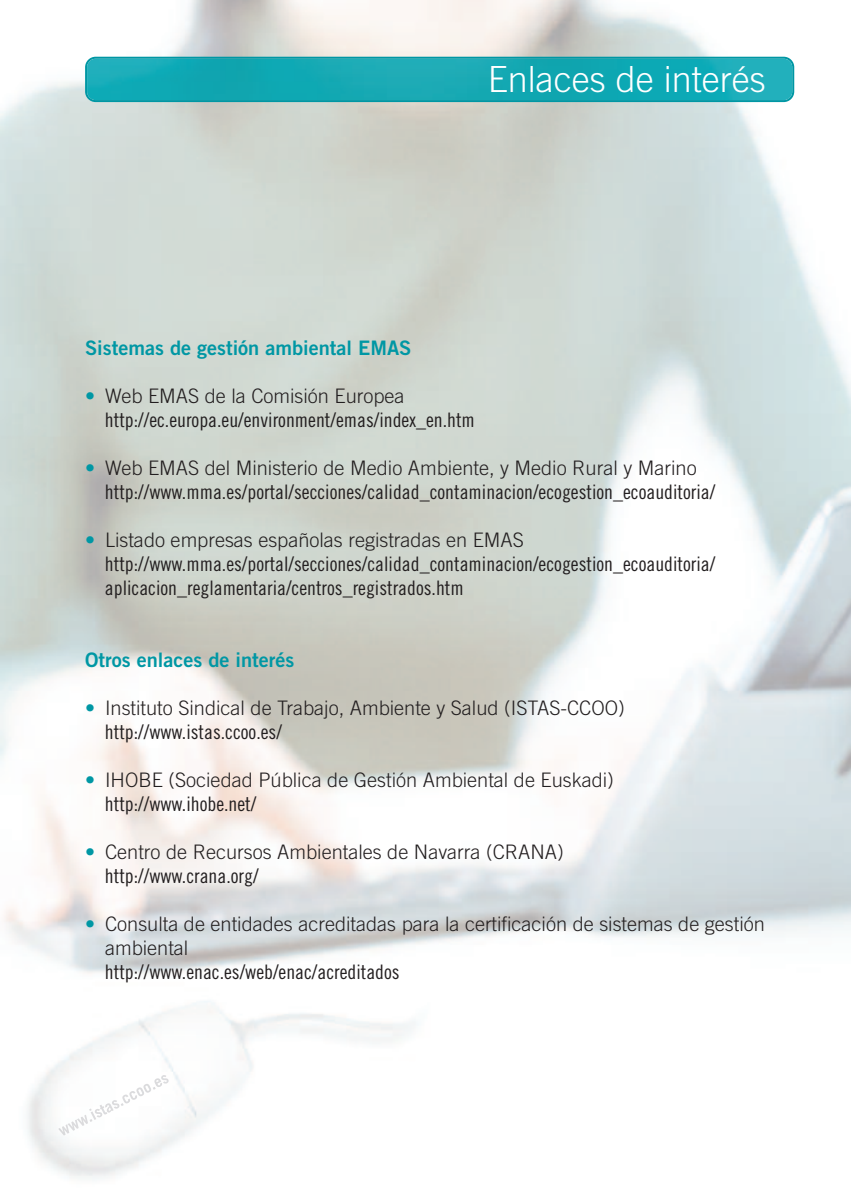
<style>
.page{position:relative;width:851px;height:1191px;background:#fff}
.page>*{position:absolute;margin:0;border:0;box-sizing:border-box;transform-origin:0 0}
.t1{font:300 36px "Trade Gothic";color:#fff}
.t2{font:20px/24px "Trade Gothic Cond Eighteen";color:#231f20}
.t3{font:300 20px/24px "Trade Gothic";color:#231f20}
.t4{font:20px "Trade Gothic Bold Two";color:#0097a4}
.s1{font-weight:700;color:#0097a4}
</style>
<div class="page">
<svg style="left:85px;top:57px;width:709px;height:45px;background:#14a8b3"></svg>
<img style="left:58px;top:1074px;width:111px;height:61px">
<h1 class="t1" style="left:488px;top:66px;width:279px">Enlaces de interés</h1>
<p class="t4" style="left:85px;top:340px;width:328px">Sistemas de gestión ambiental EMAS</p>
<p class="t3" style="left:85px;top:385px;width:321px"><span class="s1">•</span> Web EMAS de la Comisión Europea</p>
<p class="t2" style="left:105px;top:409px;width:371px">http://ec.europa.eu/environment/emas/index_en.htm</p>
<p class="t3" style="left:85px;top:457px;width:613px"><span class="s1">•</span> Web EMAS del Ministerio de Medio Ambiente, y Medio Rural y Marino</p>
<p class="t2" style="left:105px;top:481px;width:611px">http://www.mma.es/portal/secciones/calidad_contaminacion/ecogestion_ecoauditoria/</p>
<p class="t3" style="left:85px;top:529px;width:440px"><span class="s1">•</span> Listado empresas españolas registradas en EMAS</p>
<p class="t2" style="left:105px;top:553px;width:611px">http://www.mma.es/portal/secciones/calidad_contaminacion/ecogestion_ecoauditoria/ aplicacion_reglamentaria/centros_registrados.htm</p>
<p class="t4" style="left:85px;top:652px;width:211px">Otros enlaces de interés</p>
<p class="t3" style="left:85px;top:697px;width:541px"><span class="s1">•</span> Instituto Sindical de Trabajo, Ambiente y Salud (ISTAS-CCOO)</p>
<p class="t2" style="left:105px;top:721px;width:178px">http://www.istas.ccoo.es/</p>
<p class="t3" style="left:85px;top:769px;width:530px"><span class="s1">•</span> IHOBE (Sociedad Pública de Gestión Ambiental de Euskadi)</p>
<p class="t2" style="left:105px;top:793px;width:153px">http://www.ihobe.net/</p>
<p class="t3" style="left:85px;top:841px;width:480px"><span class="s1">•</span> Centro de Recursos Ambientales de Navarra (CRANA)</p>
<p class="t2" style="left:105px;top:865px;width:155px">http://www.crana.org/</p>
<p class="t3" style="left:105px;top:913px;width:661px;text-indent:-20px"><span class="s1">•</span> Consulta de entidades acreditadas para la certificación de sistemas de gestión ambiental</p>
<p class="t2" style="left:105px;top:961px;width:296px">http://www.enac.es/web/enac/acreditados</p>
</div>
